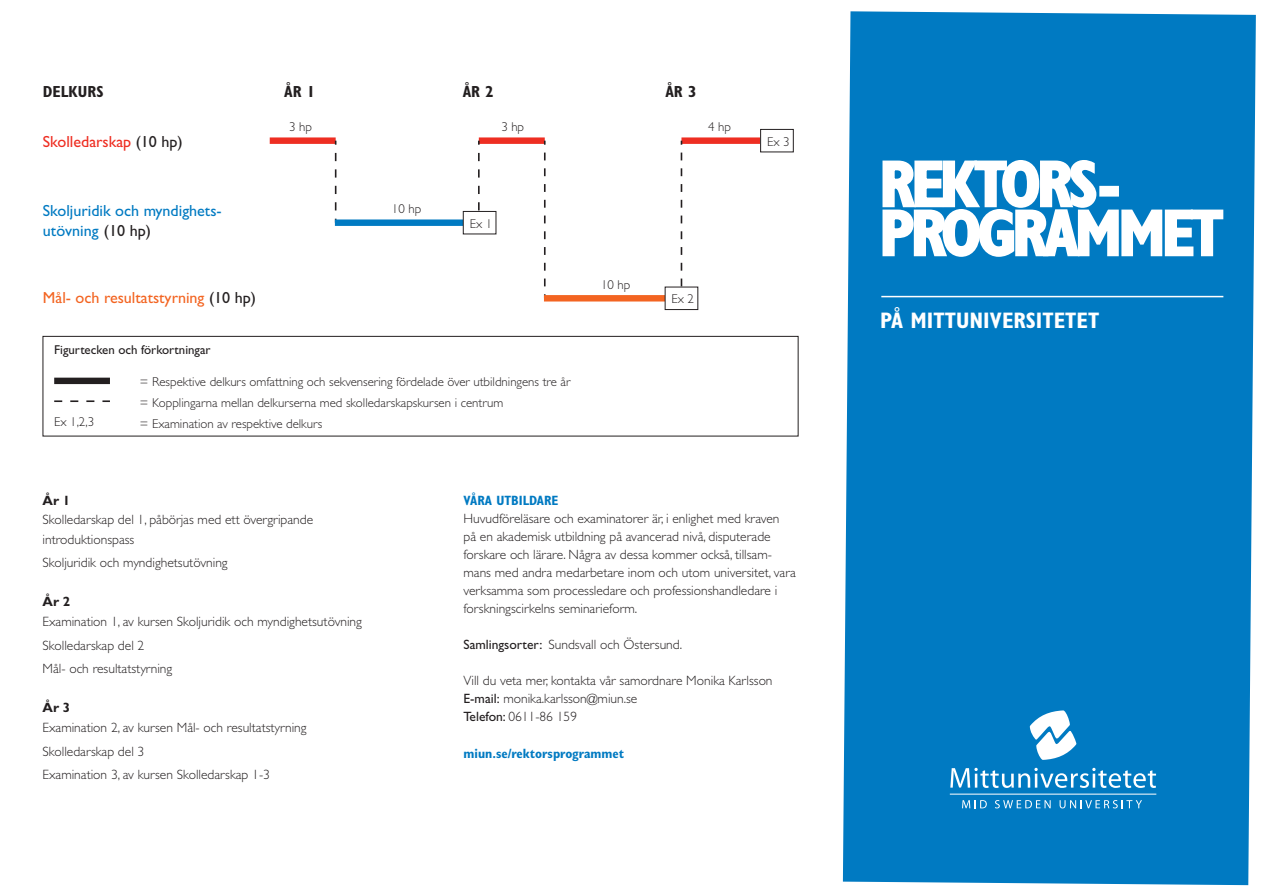
<style>
.page{position:relative;width:1263px;height:893px;background:#fff}
.page>*{position:absolute;margin:0;border:0;box-sizing:border-box;transform-origin:0 0}
.t1{font:700 condensed 65.4px/49.1px "Gill Sans Std";letter-spacing:-.065em;color:#fff}
.t2{font:700 condensed 22.5px "Gill Sans Std";color:#fff}
.t3{font:16.05px/19.4px "Gill Sans Std";color:#007ac2}
.t4{font:16.05px "Gill Sans Std";color:#f36421}
.t5{font:16.05px "Gill Sans Std";color:#ee2e22}
.t6{font:700 condensed 16.05px "Gill Sans Std";color:#231f20}
.t7{font:300 13.5px/18px "Gill Sans Std";color:#231f20}
.t8{font:700 condensed 13.5px "Gill Sans Std";color:#007ac2}
.t9{font:700 13.5px "Gill Sans Std";color:#231f20}
.t10{font:300 12.9px/20.9px "Gill Sans Std";color:#231f20}
.t11{font:12.9px "Gill Sans Std";color:#231f20}
.s1{color:#231f20}
.s2{font-weight:400}
</style>
<div class="page">
<div style="left:843px;top:11px;width:413px;height:874px;background:#007ac2"></div>
<hr style="left:881px;top:296px;width:342px;height:1px;background:#fff">
<svg style="left:1030px;top:710px;width:46px;height:50px"></svg>
<svg style="left:950px;top:768px;width:206px;height:20px"></svg>
<hr style="left:950px;top:794px;width:206px;height:1px;background:#fff">
<svg style="left:962px;top:800px;width:25px;height:8px"></svg>
<svg style="left:995px;top:800px;width:56px;height:8px"></svg>
<svg style="left:1059px;top:800px;width:83px;height:8px"></svg>
<svg style="left:881px;top:159px;width:343px;height:99px;background:#3595ce"></svg>
<div style="left:270px;top:137px;width:66px;height:7px;background:#ee2e22"></div>
<div style="left:54px;top:378px;width:56px;height:6px;background:#231f20"></div>
<div style="left:479px;top:137px;width:66px;height:7px;background:#ee2e22"></div>
<div style="left:681px;top:137px;width:80px;height:7px;background:#ee2e22"></div>
<svg style="left:335px;top:153px;width:1px;height:66px"></svg>
<svg style="left:478px;top:153px;width:2px;height:58px"></svg>
<svg style="left:544px;top:153px;width:2px;height:142px"></svg>
<svg style="left:681px;top:153px;width:1px;height:134px"></svg>
<div style="left:335px;top:219px;width:145px;height:7px;background:#007ac2"></div>
<div style="left:544px;top:295px;width:143px;height:6px;background:#f36421"></div>
<svg style="left:54px;top:400px;width:56px;height:2px"></svg>
<div style="left:43px;top:336px;width:755px;height:100px;border:1px solid #231f20"></div>
<div style="left:463px;top:211px;width:33px;height:23px;background:#fff"></div>
<div style="left:463px;top:211px;width:33px;height:23px;border:1px solid #231f20"></div>
<div style="left:665px;top:287px;width:33px;height:23px;background:#fff"></div>
<div style="left:665px;top:287px;width:33px;height:23px;border:1px solid #231f20"></div>
<div style="left:760px;top:129px;width:33px;height:23px;border:1px solid #231f20"></div>
<p class="t6" style="left:43px;top:82px;width:62px">DELKURS</p>
<p class="t5" style="left:43px;top:132px;width:141px">Skolledarskap <span class="s1">(10 hp)</span></p>
<p class="t6" style="left:284px;top:82px;width:33px">ÅR 1</p>
<p class="t6" style="left:463px;top:82px;width:33px">ÅR 2</p>
<p class="t6" style="left:665px;top:82px;width:33px">ÅR 3</p>
<p class="t10" style="left:289px;top:116px;width:24px">3 hp</p>
<p class="t10" style="left:501px;top:116px;width:24px">3 hp</p>
<p class="t10" style="left:708px;top:116px;width:24px">4 hp</p>
<p class="t3" style="left:43px;top:201px;width:180px">Skoljuridik och myndighets&shy;utövning <span class="s1">(10 hp)</span></p>
<p class="t10" style="left:392px;top:198px;width:31px">10 hp</p>
<p class="t10" style="left:470px;top:213px;width:24px">Ex 1</p>
<p class="t4" style="left:43px;top:288px;width:215px">Mål- och resultatstyrning <span class="s1">(10 hp)</span></p>
<p class="t10" style="left:601px;top:275px;width:31px">10 hp</p>
<p class="t10" style="left:671px;top:288px;width:24px">Ex 2</p>
<p class="t11" style="left:54px;top:342px;width:158px">Figurtecken och förkortningar</p>
<p class="t10" style="left:54px;top:411px;width:41px">Ex 1,2,3</p>
<p class="t10" style="left:140px;top:371px;width:432px">= Respektive delkurs omfattning och sekvensering fördelade över utbildningens tre år = Kopplingarna mellan delkurserna med skolledarskapskursen i centrum<br>= Examination av respektive delkurs</p>
<p class="t10" style="left:767px;top:131px;width:24px">Ex 3</p>
<p class="t9" style="left:43px;top:492px;width:29px">År 1</p>
<p class="t7" style="left:43px;top:511px;width:272px">Skolledarskap del 1, påbörjas med ett övergripande</p>
<p class="t7" style="left:43px;top:530px;width:93px">introduktionspass</p>
<p class="t7" style="left:43px;top:554px;width:187px">Skoljuridik och myndighetsutövning</p>
<p class="t9" style="left:43px;top:594px;width:29px">År 2</p>
<p class="t7" style="left:43px;top:612px;width:321px">Examination 1, av kursen Skoljuridik och myndighetsutövning</p>
<p class="t7" style="left:43px;top:636px;width:103px">Skolledarskap del 2</p>
<p class="t7" style="left:43px;top:660px;width:131px">Mål- och resultatstyrning</p>
<p class="t9" style="left:43px;top:700px;width:29px">År 3</p>
<p class="t7" style="left:43px;top:718px;width:266px">Examination 2, av kursen Mål- och resultatstyrning</p>
<p class="t7" style="left:43px;top:742px;width:103px">Skolledarskap del 3</p>
<p class="t7" style="left:43px;top:766px;width:229px">Examination 3, av kursen Skolledarskap 1-3</p>
<p class="t8" style="left:463px;top:492px;width:96px">VÅRA UTBILDARE</p>
<p class="t7" style="left:463px;top:509px;width:334px">Huvudföreläsare och examinatorer är, i enlighet med kraven<br>på en akademisk utbildning på avancerad nivå, disputerade forskare och lärare. Några av dessa kommer också, tillsam&shy;mans med andra medarbetare inom och utom universitet, vara verksamma som processledare och professionshandledare i forskningscirkelns seminarieform.</p>
<p class="t7" style="left:463px;top:635px;width:220px"><span class="s2">Samlingsorter:</span> Sundsvall och Östersund.</p>
<p class="t7" style="left:463px;top:671px;width:311px">Vill du veta mer, kontakta vår samordnare Monika Karlsson</p>
<p class="t7" style="left:463px;top:689px;width:175px"><span class="s2">E-mail:</span> monika.karlsson@miun.se</p>
<p class="t7" style="left:463px;top:707px;width:115px"><span class="s2">Telefon:</span> 0611-86 159</p>
<p class="t8" style="left:463px;top:745px;width:162px">miun.se/rektorsprogrammet</p>
<p class="t1" style="left:879px;top:159px;width:346px">REKTORS-<br>PROGRAMMET</p>
<p class="t2" style="left:880px;top:307px;width:220px">PÅ MITTUNIVERSITETET</p>
</div>
